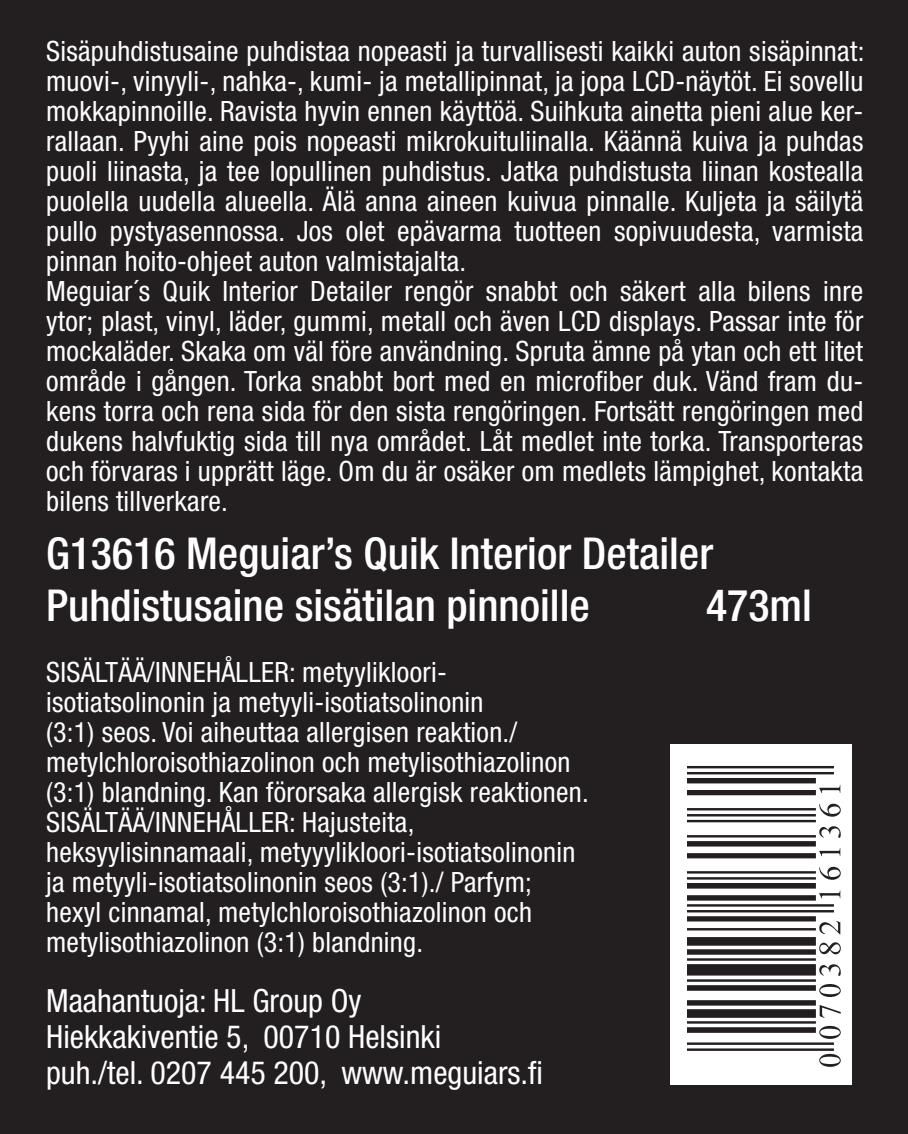
<style>
.page{position:relative;width:908px;height:1134px;background:#fff}
.page>*{position:absolute;margin:0;border:0;box-sizing:border-box;transform-origin:0 0}
.t1{font:500 condensed 44px/52px "Helvetica Neue LT Std";color:#fff}
.t2{font:condensed 32px/36px "Helvetica Neue";color:#fff}
.t3{font:condensed 28px/30px "Helvetica Neue";letter-spacing:.01em;color:#fff}
</style>
<div class="page">
<div style="left:0;top:0;width:907px;height:1133px;background:#231f20"></div>
<div style="left:670px;top:744px;width:181px;height:340px;background:#fff"></div>
<img style="left:687px;top:766px;width:154px;height:301px">
<p class="t3" style="left:46px;top:36px;width:819px">Sisäpuhdistusaine puhdistaa nopeasti ja turvallisesti kaikki auton sisäpinnat: muovi-, vinyyli-, nahka-, kumi- ja metallipinnat, ja jopa LCD-näytöt. Ei sovellu mokkapinnoille. Ravista hyvin ennen käyttöä. Suihkuta ainetta pieni alue ker&shy;rallaan. Pyyhi aine pois nopeasti mikrokuituliinalla. Käännä kuiva ja puhdas puoli liinasta, ja tee lopullinen puhdistus. Jatka puhdistusta liinan kostealla puolella uudella alueella. Älä anna aineen kuivua pinnalle. Kuljeta ja säilytä pullo pystyasennossa. Jos olet epävarma tuotteen sopivuudesta, varmista pinnan hoito-ohjeet auton valmistajalta.<br>Meguiar´s Quik Interior Detailer rengör snabbt och säkert alla bilens inre ytor; plast, vinyl, läder, gummi, metall och även LCD displays. Passar inte för mockaläder. Skaka om väl före användning. Spruta ämne på ytan och ett litet område i gången. Torka snabbt bort med en microfiber duk. Vänd fram du&shy;kens torra och rena sida för den sista rengöringen. Fortsätt rengöringen med dukens halvfuktig sida till nya området. Låt medlet inte torka. Transporteras och förvaras i upprätt läge. Om du är osäker om medlets lämpighet, kontakta bilens tillverkare.</p>
<h1 class="t1" style="left:46px;top:527px;width:668px">G13616 Meguiar’s Quik Interior Detailer<br>Puhdistusaine sisätilan pinnoille</h1>
<h1 class="t1" style="left:705px;top:579px;width:107px">473ml</h1>
<p class="t3" style="left:46px;top:657px;width:544px">SISÄLTÄÄ/INNEHÅLLER: metyylikloori&shy;isotiatsolinonin ja metyyli-isotiatsolinonin<br>(3:1) seos. Voi aiheuttaa allergisen reaktion./ metylchloroisothiazolinon och metylisothiazolinon (3:1) blandning. Kan förorsaka allergisk reaktionen.<br>SISÄLTÄÄ/INNEHÅLLER: Hajusteita, heksyylisinnamaali, metyyylikloori-isotiatsolinonin ja metyyli-isotiatsolinonin seos (3:1)./ Parfym; hexyl cinnamal, metylchloroisothiazolinon och metylisothiazolinon (3:1) blandning.</p>
<p class="t2" style="left:46px;top:982px;width:498px">Maahantuoja: HL Group Oy<br>Hiekkakiventie 5, 00710 Helsinki puh./tel. 0207 445 200, www.meguiars.fi</p>
</div>
